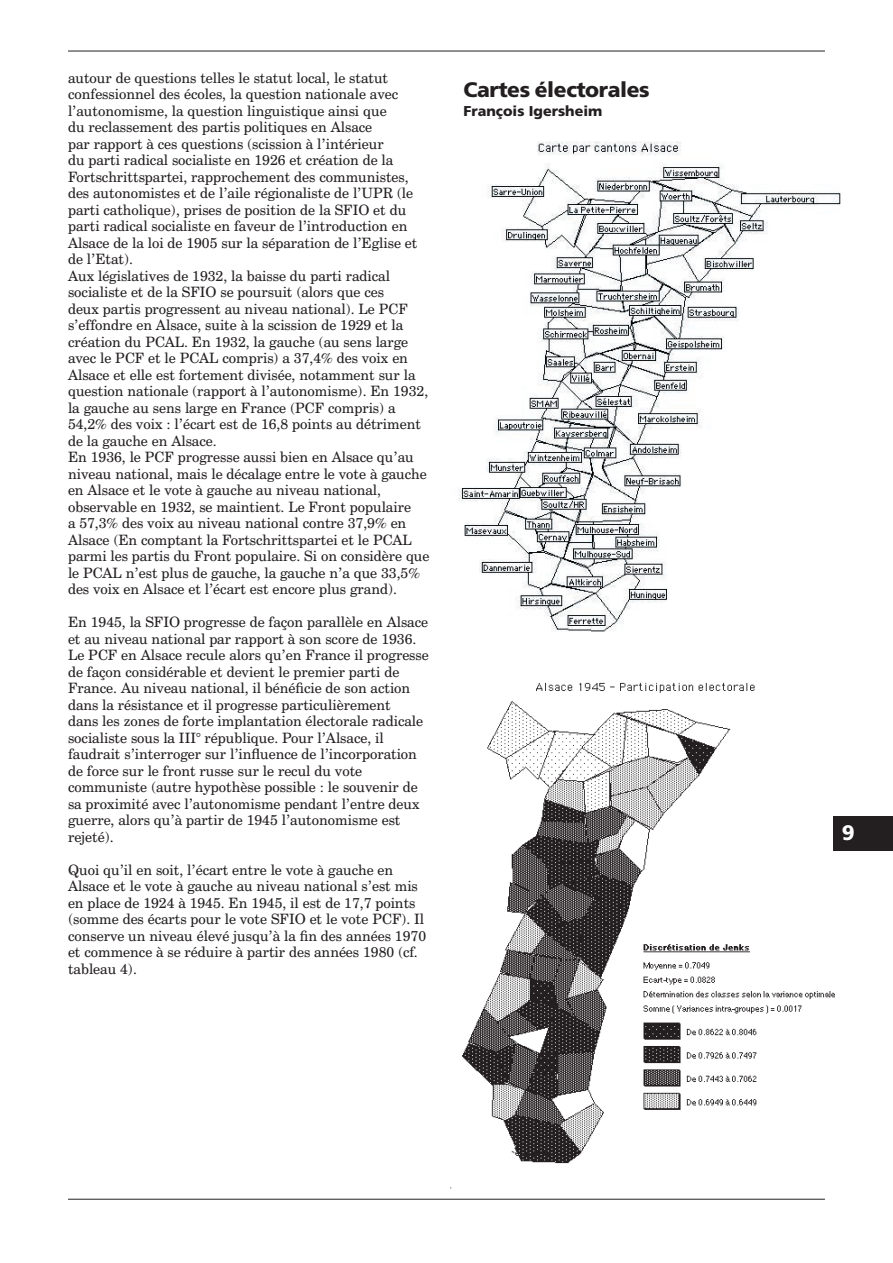
<style>
.page{position:relative;width:893px;height:1263px;background:#fff}
.page>*{position:absolute;margin:0;border:0;box-sizing:border-box;transform-origin:0 0}
.t1{font:900 21px "Frutiger";letter-spacing:-.02em;color:#231f20}
.t2{font:900 21px "Frutiger";color:#fff}
.t3{font:14.25px/16.5px "Century Schoolbook BT";color:#231f20}
.t4{font:900 14.25px "Frutiger";color:#231f20}
</style>
<div class="page">
<hr style="left:68px;top:51px;width:757px;height:1px;background:#231f20">
<hr style="left:68px;top:1199px;width:757px;height:1px;background:#231f20">
<div style="left:833px;top:816px;width:60px;height:34px;background:#231f20"></div>
<img style="left:458px;top:142px;width:383px;height:490px">
<img style="left:343px;top:682px;width:518px;height:518px">
<p class="t3" style="left:68px;top:69px;width:363px">autour de questions telles le statut local, le statut confessionnel des écoles, la question nationale avec l’autonomisme, la question linguistique ainsi que<br>du reclassement des partis politiques en Alsace<br>par rapport à ces questions (scission à l’intérieur<br>du parti radical socialiste en 1926 et création de la Fortschrittspartei, rapprochement des communistes, des autonomistes et de l’aile régionaliste de l’UPR (le parti catholique), prises de position de la SFIO et du parti radical socialiste en faveur de l’introduction en Alsace de la loi de 1905 sur la séparation de l’Eglise et de l’Etat).<br>Aux législatives de 1932, la baisse du parti radical socialiste et de la SFIO se poursuit (alors que ces<br>deux partis progressent au niveau national). Le PCF s’effondre en Alsace, suite à la scission de 1929 et la création du PCAL. En 1932, la gauche (au sens large avec le PCF et le PCAL compris) a 37,4% des voix en Alsace et elle est fortement divisée, notamment sur la question nationale (rapport à l’autonomisme). En 1932, la gauche au sens large en France (PCF compris) a 54,2% des voix : l’écart est de 16,8 points au détriment de la gauche en Alsace.<br>En 1936, le PCF progresse aussi bien en Alsace qu’au niveau national, mais le décalage entre le vote à gauche en Alsace et le vote à gauche au niveau national, observable en 1932, se maintient. Le Front populaire<br>a 57,3% des voix au niveau national contre 37,9% en Alsace (En comptant la Fortschrittspartei et le PCAL parmi les partis du Front populaire. Si on considère que le PCAL n’est plus de gauche, la gauche n’a que 33,5% des voix en Alsace et l’écart est encore plus grand).</p>
<p class="t3" style="left:68px;top:613px;width:362px">En 1945, la SFIO progresse de façon parallèle en Alsace et au niveau national par rapport à son score de 1936.<br>Le PCF en Alsace recule alors qu’en France il progresse de façon considérable et devient le premier parti de France. Au niveau national, il bénéficie de son action dans la résistance et il progresse particulièrement<br>dans les zones de forte implantation électorale radicale socialiste sous la III° république. Pour l’Alsace, il faudrait s’interroger sur l’influence de l’incorporation de force sur le front russe sur le recul du vote communiste (autre hypothèse possible : le souvenir de sa proximité avec l’autonomisme pendant l’entre deux guerre, alors qu’à partir de 1945 l’autonomisme est rejeté).</p>
<p class="t3" style="left:68px;top:861px;width:360px">Quoi qu’il en soit, l’écart entre le vote à gauche en Alsace et le vote à gauche au niveau national s’est mis en place de 1924 à 1945. En 1945, il est de 17,7 points (somme des écarts pour le vote SFIO et le vote PCF). Il conserve un niveau élevé jusqu’à la fin des années 1970 et commence à se réduire à partir des années 1980 (cf. tableau 4).</p>
<h1 class="t1" style="left:463px;top:77px;width:188px">Cartes électorales</h1>
<p class="t4" style="left:463px;top:102px;width:141px">François Igersheim</p>
<h1 class="t2" style="left:842px;top:820px;width:14px">9</h1>
</div>
